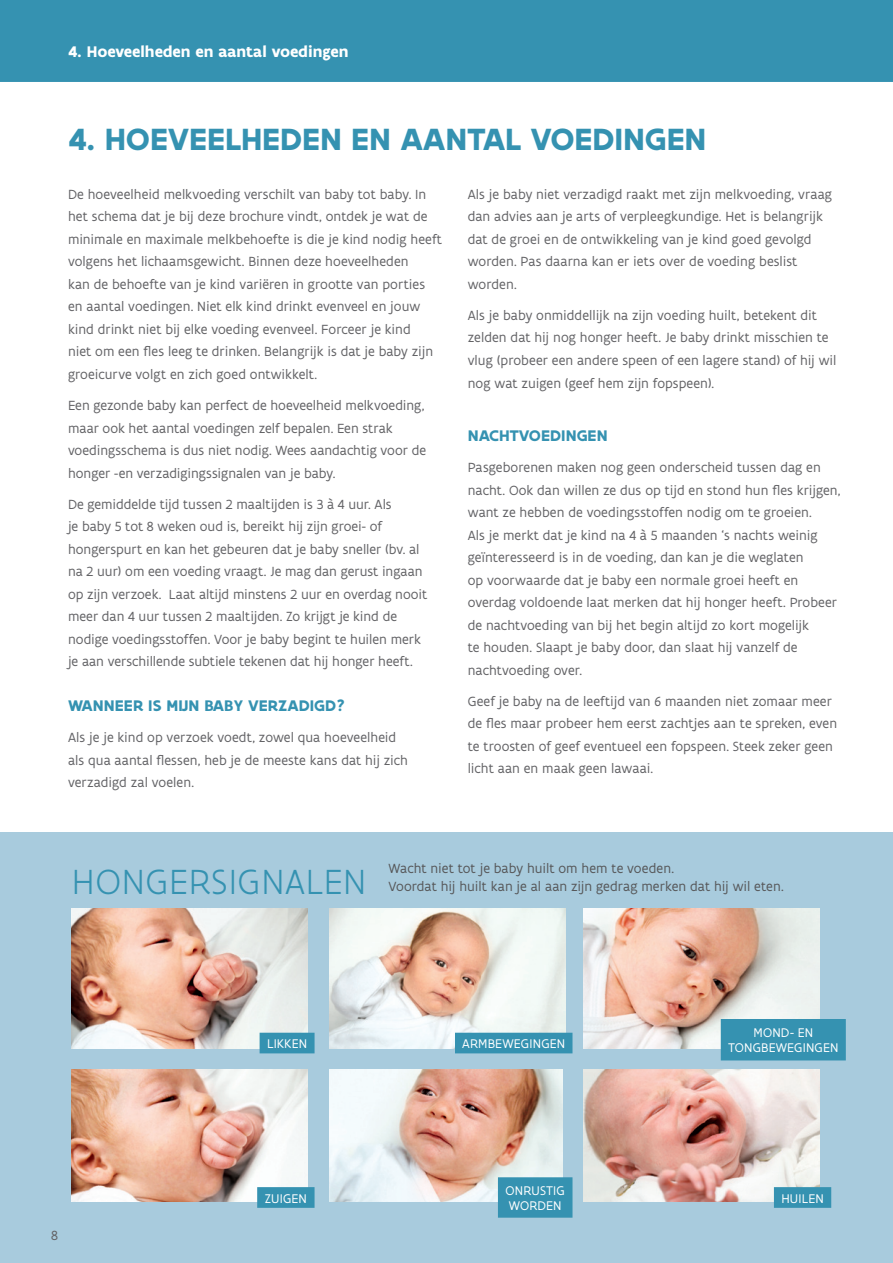
<style>
.page{position:relative;width:893px;height:1263px;background:#fff}
.page>*{position:absolute;margin:0;border:0;box-sizing:border-box;transform-origin:0 0}
.t1{font:300 37.5px "Flanders Art Sans";letter-spacing:.005em;color:#3592b1}
.t2{font:700 33px "Flanders Art Sans";letter-spacing:-.005em;color:#3592b1}
.t3{font:700 16.5px "Flanders Art Sans";color:#3592b1}
.t4{font:700 16.5px "Flanders Art Sans";color:#fff}
.t5{font:14.25px/22.5px "Flanders Art Sans";color:#636366}
.t6{font:14.25px/18px "Flanders Art Sans";color:#57585a}
.t7{font:13.5px/15px "Flanders Art Sans";letter-spacing:.01em;color:#fff}
</style>
<div class="page">
<div style="left:0;top:833px;width:893px;height:430px;background:#a8cbdd"></div>
<div style="left:0;top:0;width:893px;height:82px;background:#3592b1"></div>
<img style="left:72px;top:1070px;width:235px;height:131px">
<img style="left:329px;top:909px;width:236px;height:139px">
<img style="left:329px;top:1070px;width:233px;height:131px">
<img style="left:584px;top:909px;width:236px;height:139px">
<img style="left:71px;top:909px;width:236px;height:139px">
<img style="left:583px;top:1070px;width:237px;height:131px">
<div style="left:261px;top:1034px;width:52px;height:18px;background:#3592b1"></div>
<div style="left:260px;top:1033px;width:55px;height:20px;border:3px solid #3592b1"></div>
<div style="left:259px;top:1188px;width:54px;height:18px;background:#3592b1"></div>
<div style="left:257px;top:1187px;width:58px;height:21px;border:3px solid #3592b1"></div>
<div style="left:775px;top:1188px;width:55px;height:18px;background:#3592b1"></div>
<div style="left:774px;top:1187px;width:57px;height:21px;border:3px solid #3592b1"></div>
<div style="left:456px;top:1034px;width:115px;height:18px;background:#3592b1"></div>
<div style="left:455px;top:1033px;width:117px;height:20px;border:3px solid #3592b1"></div>
<div style="left:499px;top:1179px;width:72px;height:37px;background:#3592b1"></div>
<div style="left:498px;top:1177px;width:74px;height:41px;border:3px solid #3592b1"></div>
<div style="left:722px;top:1020px;width:122px;height:39px;background:#3592b1"></div>
<div style="left:721px;top:1019px;width:125px;height:41px;border:3px solid #3592b1"></div>
<p class="t4" style="left:68px;top:41px;width:282px">4. Hoeveelheden en aantal voedingen</p>
<h2 class="t2" style="left:68px;top:119px;width:640px">4. HOEVEELHEDEN EN AANTAL VOEDINGEN</h2>
<p class="t5" style="left:68px;top:183px;width:376px">De hoeveelheid melkvoeding verschilt van baby tot baby. In het schema dat je bij deze brochure vindt, ontdek je wat de minimale en maximale melkbehoefte is die je kind nodig heeft volgens het lichaamsgewicht. Binnen deze hoeveelheden<br>kan de behoefte van je kind variëren in grootte van porties en aantal voedingen. Niet elk kind drinkt evenveel en jouw kind drinkt niet bij elke voeding evenveel. Forceer je kind<br>niet om een fles leeg te drinken. Belangrijk is dat je baby zijn groeicurve volgt en zich goed ontwikkelt.</p>
<p class="t5" style="left:68px;top:394px;width:360px">Een gezonde baby kan perfect de hoeveelheid melkvoeding, maar ook het aantal voedingen zelf bepalen. Een strak voedingsschema is dus niet nodig. Wees aandachtig voor de honger -en verzadigingssignalen van je baby.</p>
<p class="t5" style="left:68px;top:492px;width:361px">De gemiddelde tijd tussen 2 maaltijden is 3 à 4 uur. Als<br>je baby 5 tot 8 weken oud is, bereikt hij zijn groei- of hongerspurt en kan het gebeuren dat je baby sneller (bv. al na 2 uur) om een voeding vraagt. Je mag dan gerust ingaan op zijn verzoek. Laat altijd minstens 2 uur en overdag nooit meer dan 4 uur tussen 2 maaltijden. Zo krijgt je kind de nodige voedingsstoffen. Voor je baby begint te huilen merk je aan verschillende subtiele tekenen dat hij honger heeft.</p>
<p class="t3" style="left:68px;top:695px;width:279px">WANNEER IS MIJN BABY VERZADIGD?</p>
<p class="t5" style="left:68px;top:726px;width:341px">Als je je kind op verzoek voedt, zowel qua hoeveelheid als qua aantal flessen, heb je de meeste kans dat hij zich verzadigd zal voelen.</p>
<p class="t5" style="left:468px;top:183px;width:366px">Als je baby niet verzadigd raakt met zijn melkvoeding, vraag dan advies aan je arts of verpleegkundige. Het is belangrijk dat de groei en de ontwikkeling van je kind goed gevolgd worden. Pas daarna kan er iets over de voeding beslist worden.</p>
<p class="t5" style="left:468px;top:304px;width:370px">Als je baby onmiddellijk na zijn voeding huilt, betekent dit zelden dat hij nog honger heeft. Je baby drinkt misschien te vlug (probeer een andere speen of een lagere stand) of hij wil nog wat zuigen (geef hem zijn fopspeen).</p>
<p class="t3" style="left:468px;top:425px;width:141px">NACHTVOEDINGEN</p>
<p class="t5" style="left:468px;top:456px;width:374px">Pasgeborenen maken nog geen onderscheid tussen dag en nacht. Ook dan willen ze dus op tijd en stond hun fles krijgen, want ze hebben de voedingsstoffen nodig om te groeien.<br>Als je merkt dat je kind na 4 à 5 maanden ‘s nachts weinig geïnteresseerd is in de voeding, dan kan je die weglaten<br>op voorwaarde dat je baby een normale groei heeft en overdag voldoende laat merken dat hij honger heeft. Probeer de nachtvoeding van bij het begin altijd zo kort mogelijk<br>te houden. Slaapt je baby door, dan slaat hij vanzelf de nachtvoeding over.</p>
<p class="t5" style="left:468px;top:689px;width:371px">Geef je baby na de leeftijd van 6 maanden niet zomaar meer de fles maar probeer hem eerst zachtjes aan te spreken, even te troosten of geef eventueel een fopspeen. Steek zeker geen licht aan en maak geen lawaai.</p>
<h1 class="t1" style="left:72px;top:860px;width:297px">HONGERSIGNALEN</h1>
<p class="t6" style="left:388px;top:859px;width:397px">Wacht niet tot je baby huilt om hem te voeden.<br>Voordat hij huilt kan je al aan zijn gedrag merken dat hij wil eten.</p>
<p class="t5" style="left:51px;top:1223px;width:8px">8</p>
<p class="t7" style="left:267px;top:1036px;width:42px">LIKKEN</p>
<p class="t7" style="left:462px;top:1036px;width:104px">ARMBEWEGINGEN</p>
<p class="t7" style="left:728px;top:1025px;width:112px;text-align:center">MOND- EN<br>TONGBEWEGINGEN</p>
<p class="t7" style="left:506px;top:1183px;width:61px">ONRUSTIG<br>WORDEN</p>
<p class="t7" style="left:265px;top:1190px;width:44px">ZUIGEN</p>
<p class="t7" style="left:781px;top:1190px;width:44px">HUILEN</p>
</div>
